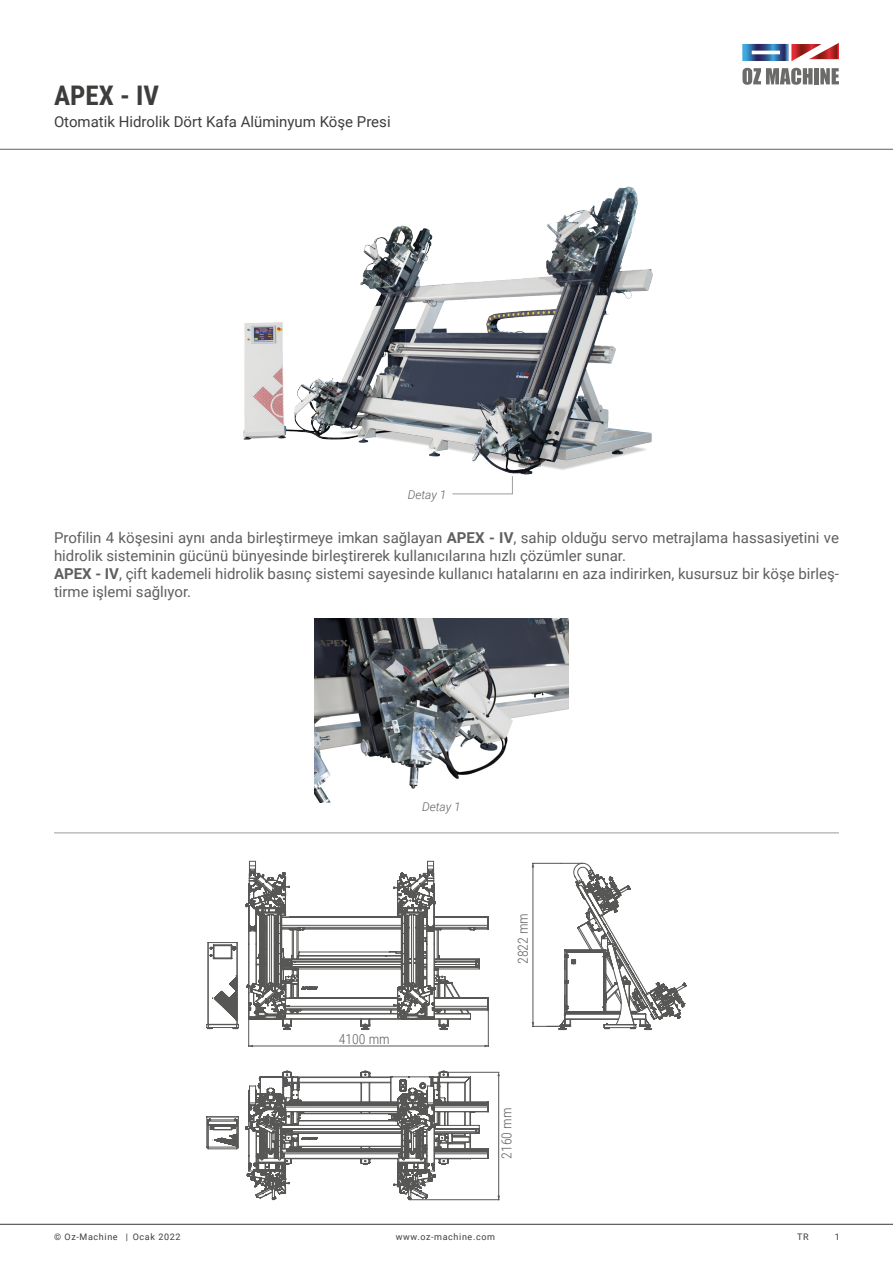
<style>
.page{position:relative;width:893px;height:1263px;background:#fff}
.page>*{position:absolute;margin:0;border:0;box-sizing:border-box;transform-origin:0 0}
.t1{font:700 27px "Roboto Condensed";color:#3d3d3c}
.Paragraph_Style_2{font:15px/18px "Roboto";color:#5f5f5e}
.t2{font:15px "Roboto";color:#3d3d3c}
.t3{font:300 13.8px "Roboto Condensed";color:#5f5f5e}
.Paragraph_Style_2-2{font:italic 300 12px "Roboto";color:#5f5f5e}
.t4{font:9px "Roboto";letter-spacing:.07em;color:#3d3d3c}
.s1{font-weight:700}
</style>
<div class="page">
<svg style="left:742px;top:68px;width:70px;height:17px"></svg>
<div style="left:814px;top:68px;width:5px;height:16px;background:#6b6b6a"></div>
<svg style="left:820px;top:68px;width:19px;height:16px"></svg>
<svg style="left:742px;top:43px;width:97px;height:18px"></svg>
<hr style="left:0;top:149px;width:893px;height:1px;background:#5f5f5e">
<hr style="left:0;top:1224px;width:893px;height:1px;background:#5f5f5e">
<hr style="left:54px;top:833px;width:785px;height:1px;background:#9d9d9d">
<img style="left:243px;top:186px;width:410px;height:289px">
<hr style="left:249px;top:1046px;width:239px;height:1px;background:#575756">
<hr style="left:248px;top:1008px;width:1px;height:38px;background:#575756">
<hr style="left:488px;top:1006px;width:1px;height:40px;background:#575756">
<svg style="left:208px;top:865px;width:281px;height:164px"></svg>
<hr style="left:498px;top:1076px;width:1px;height:124px;background:#575756">
<hr style="left:410px;top:1199px;width:89px;height:1px;background:#575756">
<hr style="left:448px;top:1072px;width:51px;height:1px;background:#575756">
<svg style="left:206px;top:1071px;width:283px;height:129px"></svg>
<svg style="left:532px;top:863px;width:155px;height:167px"></svg>
<img style="left:314px;top:618px;width:254px;height:185px">
<svg style="left:452px;top:476px;width:61px;height:18px"></svg>
<p class="t1" style="left:54px;top:76px;width:107px">APEX - IV</p>
<p class="t2" style="left:54px;top:111px;width:338px">Otomatik Hidrolik Dört Kafa Alüminyum Köşe Presi</p>
<p class="Paragraph_Style_2-2" style="left:408px;top:486px;width:40px">Detay 1</p>
<p class="Paragraph_Style_2" style="left:54px;top:528px;width:786px">Profilin 4 köşesini aynı anda birleştirmeye imkan sağlayan <span class="s1">APEX - IV</span>, sahip olduğu servo metrajlama hassasiyetini ve hidrolik sisteminin gücünü bünyesinde birleştirerek kullanıcılarına hızlı çözümler sunar.</p>
<p class="Paragraph_Style_2" style="left:54px;top:564px;width:786px"><span class="s1">APEX - IV</span>, çift kademeli hidrolik basınç sistemi sayesinde kullanıcı hatalarını en aza indirirken, kusursuz bir köşe birleş&shy;tirme işlemi sağlıyor.</p>
<p class="Paragraph_Style_2-2" style="left:422px;top:798px;width:40px">Detay 1</p>
<p class="t3" style="left:339px;top:1029px;width:52px">4100 mm</p>
<p class="t3" style="left:513px;top:964px;width:52px;rotate:-90deg">2822 mm</p>
<p class="t3" style="left:497px;top:1159px;width:52px;rotate:-90deg">2160 mm</p>
<p class="t4" style="left:54px;top:1231px;width:128px">© Oz-Machine | Ocak 2022</p>
<p class="t4" style="left:396px;top:1231px;width:101px">www.oz-machine.com</p>
<p class="t4" style="left:797px;top:1231px;width:13px">TR</p>
<p class="t4" style="left:835px;top:1231px;width:7px">1</p>
</div>
